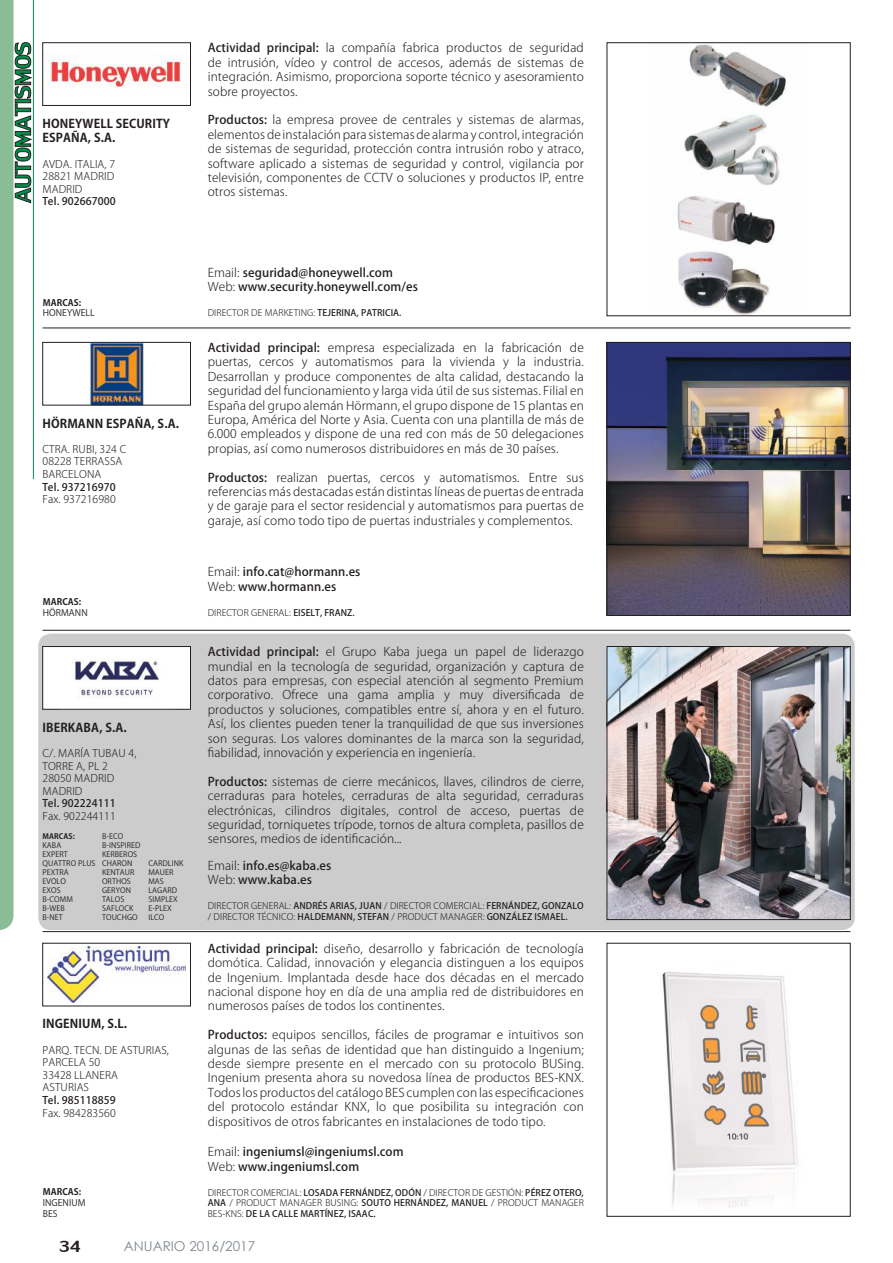
<style>
.page{position:relative;width:893px;height:1263px;background:#fff}
.page>*{position:absolute;margin:0;border:0;box-sizing:border-box;transform-origin:0 0}
.t1{font:24px "Lily UPC";color:#241f1f}
.t2{font:13.5px "Century Gothic";color:#80878d}
.t3{font:300 12px/14.4px "Koz Go Pro";letter-spacing:.01em;color:#241f1f;text-align:justify}
.t4{font:500 12px/14.4px "Koz Go Pro";letter-spacing:.01em;color:#241f1f}
.t5{font:700 12px/14.4px "Koz Go Pro";letter-spacing:.01em;color:#241f1f}
.t6{font:300 10.5px/12.6px "Koz Go Pro";letter-spacing:.01em;color:#241f1f}
.t7{font:500 10.5px "Koz Go Pro";letter-spacing:.01em;color:#241f1f}
.t8{font:300 9px/10.5px "Koz Go Pro";letter-spacing:.01em;color:#241f1f;text-align:justify}
.t9{font:9px/10.8px "Koz Go Pro";letter-spacing:.01em;color:#241f1f}
.t10{font:700 9px "Koz Go Pro";letter-spacing:.01em;color:#241f1f}
.t11{font:7.5px/9px "Koz Go Pro";letter-spacing:.01em;color:#241f1f}
.t12{font:700 7.5px "Koz Go Pro";letter-spacing:.01em;color:#241f1f}
.s1{font-weight:500}
.s2{font-weight:300}
</style>
<div class="page">
<hr style="left:43px;top:328px;width:807px;height:1px;background:#241f1f">
<img style="left:677px;top:45px;width:109px;height:269px">
<img style="left:45px;top:57px;width:137px;height:31px">
<div style="left:43px;top:43px;width:148px;height:63px;border:1px solid #241f1f"></div>
<img style="left:609px;top:344px;width:239px;height:270px">
<div style="left:607px;top:342px;width:243px;height:274px;border:1px solid #241f1f"></div>
<img style="left:90px;top:344px;width:53px;height:59px">
<div style="left:43px;top:342px;width:148px;height:63px;border:1px solid #241f1f"></div>
<svg style="left:0;top:0;width:31px;height:930px"></svg>
<hr style="left:33px;top:0;width:1px;height:479px;background:#00904c">
<div style="left:38px;top:634px;width:817px;height:296px;background:#cccccd;border-radius:13px"></div>
<hr style="left:43px;top:931px;width:807px;height:1px;background:#241f1f">
<img style="left:662px;top:972px;width:136px;height:236px">
<img style="left:47px;top:946px;width:139px;height:57px">
<div style="left:43px;top:943px;width:148px;height:63px;border:1px solid #241f1f"></div>
<img style="left:609px;top:648px;width:239px;height:270px">
<div style="left:607px;top:646px;width:243px;height:274px;border:1px solid #241f1f"></div>
<div style="left:43px;top:646px;width:147px;height:63px;background:#fff"></div>
<img style="left:75px;top:658px;width:85px;height:41px">
<div style="left:43px;top:646px;width:148px;height:63px;border:1px solid #241f1f"></div>
<hr style="left:43px;top:630px;width:807px;height:1px;background:#241f1f">
<p class="t5" style="left:43px;top:117px;width:129px">HONEYWELL SECURITY<br>ESPAÑA, S.A.</p>
<p class="t6" style="left:43px;top:157px;width:74px;text-align:justify">AVDA. ITALIA, 7<br>28821 MADRID MADRID</p>
<p class="t7" style="left:43px;top:195px;width:75px">Tel. 902667000</p>
<p class="t3" style="left:208px;top:41px;width:378px"><span class="s1">Actividad principal:</span> la compañía fabrica productos de seguridad de intrusión, vídeo y control de accesos, además de sistemas de integración. Asimismo, proporciona soporte técnico y asesoramiento sobre proyectos.</p>
<p class="t3" style="left:208px;top:113px;width:378px"><span class="s1">Productos:</span> la empresa provee de centrales y sistemas de alarmas, elementos de instalación para sistemas de alarma y control, integración de sistemas de seguridad, protección contra intrusión robo y atraco, software aplicado a sistemas de seguridad y control, vigilancia por televisión, componentes de CCTV o soluciones y productos IP, entre otros sistemas.</p>
<p class="t10" style="left:43px;top:296px;width:40px">MARCAS:</p>
<p class="t9" style="left:43px;top:308px;width:54px">HONEYWELL</p>
<p class="t5" style="left:43px;top:417px;width:138px">HÖRMANN ESPAÑA, S.A.</p>
<p class="t6" style="left:43px;top:443px;width:85px">CTRA. RUBI, 324 C<br>08228 TERRASSA<br>BARCELONA</p>
<p class="t7" style="left:43px;top:480px;width:75px">Tel. 937216970</p>
<p class="t6" style="left:43px;top:493px;width:75px">Fax. 937216980</p>
<p class="t10" style="left:43px;top:596px;width:40px">MARCAS:</p>
<p class="t9" style="left:43px;top:607px;width:47px">HÖRMANN</p>
<p class="t5" style="left:43px;top:721px;width:86px">IBERKABA, S.A.</p>
<p class="t6" style="left:43px;top:747px;width:96px">C/. MARÍA TUBAU 4,<br>TORRE A, PL 2<br>28050 MADRID<br>MADRID</p>
<p class="t7" style="left:43px;top:797px;width:75px">Tel. 902224111</p>
<p class="t6" style="left:43px;top:810px;width:75px">Fax. 902244111</p>
<p class="t12" style="left:43px;top:831px;width:34px">MARCAS:</p>
<p class="t11" style="left:43px;top:841px;width:55px">KABA<br>EXPERT<br>QUATTRO PLUS<br>PEXTRA<br>EVOLO<br>EXOS<br>B-COMM<br>B-WEB<br>B-NET</p>
<p class="t11" style="left:102px;top:832px;width:40px">B-ECO<br>B-INSPIRED<br>KERBEROS<br>CHARON<br>KENTAUR<br>ORTHOS<br>GERYON<br>TALOS<br>SAFLOCK<br>TOUCHGO</p>
<p class="t11" style="left:148px;top:859px;width:37px">CARDLINK<br>MAUER<br>MAS<br>LAGARD<br>SIMPLEX<br>E-PLEX<br>ILCO</p>
<p class="t5" style="left:43px;top:1017px;width:86px">INGENIUM, S.L.</p>
<p class="t6" style="left:43px;top:1043px;width:128px">PARQ. TECN. DE ASTURIAS,<br>PARCELA 50<br>33428 LLANERA<br>ASTURIAS</p>
<p class="t7" style="left:43px;top:1093px;width:75px">Tel. 985118859</p>
<p class="t6" style="left:43px;top:1106px;width:75px">Fax. 984283560</p>
<p class="t10" style="left:43px;top:1186px;width:40px">MARCAS:</p>
<p class="t9" style="left:43px;top:1197px;width:44px">INGENIUM<br>BES</p>
<p class="t4" style="left:208px;top:266px;width:212px"><span class="s2">Email:</span> seguridad@honeywell.com<br><span class="s2">Web:</span> www.security.honeywell.com/es</p>
<p class="t8" style="left:208px;top:307px;width:195px">DIRECTOR DE MARKETING: <span class="s1">TEJERINA, PATRICIA.</span></p>
<p class="t3" style="left:208px;top:340px;width:378px"><span class="s1">Actividad principal:</span> empresa especializada en la fabricación de puertas, cercos y automatismos para la vivienda y la industria.<br>Desarrollan y produce componentes de alta calidad, destacando la seguridad del funcionamiento y larga vida útil de sus sistemas. Filial en España del grupo alemán Hörmann, el grupo dispone de 15 plantas en Europa, América del Norte y Asia. Cuenta con una plantilla de más de 6.000 empleados y dispone de una red con más de 50 delegaciones propias, así como numerosos distribuidores en más de 30 países.</p>
<p class="t3" style="left:208px;top:470px;width:378px"><span class="s1">Productos:</span> realizan puertas, cercos y automatismos. Entre sus referencias más destacadas están distintas líneas de puertas de entrada y de garaje para el sector residencial y automatismos para puertas de garaje, así como todo tipo de puertas industriales y complementos.</p>
<p class="t4" style="left:208px;top:565px;width:154px"><span class="s2">Email:</span> info.cat@hormann.es<br><span class="s2">Web:</span> www.hormann.es</p>
<p class="t8" style="left:208px;top:607px;width:149px">DIRECTOR GENERAL: <span class="s1">EISELT, FRANZ.</span></p>
<p class="t3" style="left:208px;top:645px;width:378px"><span class="s1">Actividad principal:</span> el Grupo Kaba juega un papel de liderazgo mundial en la tecnología de seguridad, organización y captura de datos para empresas, con especial atención al segmento Premium corporativo. Ofrece una gama amplia y muy diversificada de productos y soluciones, compatibles entre sí, ahora y en el futuro.<br>Así, los clientes pueden tener la tranquilidad de que sus inversiones son seguras. Los valores dominantes de la marca son la seguridad, fiabilidad, innovación y experiencia en ingeniería.</p>
<p class="t3" style="left:208px;top:774px;width:378px"><span class="s1">Productos:</span> sistemas de cierre mecánicos, llaves, cilindros de cierre, cerraduras para hoteles, cerraduras de alta seguridad, cerraduras electrónicas, cilindros digitales, control de acceso, puertas de seguridad, torniquetes trípode, tornos de altura completa, pasillos de sensores, medios de identificación...</p>
<p class="t4" style="left:208px;top:859px;width:125px"><span class="s2">Email:</span> info.es@kaba.es<br><span class="s2">Web:</span> www.kaba.es</p>
<p class="t8" style="left:208px;top:901px;width:378px">DIRECTOR GENERAL: <span class="s1">ANDRÉS ARIAS, JUAN</span> / DIRECTOR COMERCIAL: <span class="s1">FERNÁNDEZ, GONZALO </span>/ DIRECTOR TÉCNICO: <span class="s1">HALDEMANN, STEFAN</span> / PRODUCT MANAGER: <span class="s1">GONZÁLEZ ISMAEL.</span></p>
<p class="t3" style="left:208px;top:941px;width:378px"><span class="s1">Actividad principal:</span> diseño, desarrollo y fabricación de tecnología domótica. Calidad, innovación y elegancia distinguen a los equipos de Ingenium. Implantada desde hace dos décadas en el mercado nacional dispone hoy en día de una amplia red de distribuidores en numerosos países de todos los continentes.</p>
<p class="t3" style="left:208px;top:1028px;width:378px"><span class="s1">Productos:</span> equipos sencillos, fáciles de programar e intuitivos son algunas de las señas de identidad que han distinguido a Ingenium; desde siempre presente en el mercado con su protocolo BUSing.<br>Ingenium presenta ahora su novedosa línea de productos BES-KNX.<br>Todos los productos del catálogo BES cumplen con las especificaciones del protocolo estándar KNX, lo que posibilita su integración con dispositivos de otros fabricantes en instalaciones de todo tipo.</p>
<p class="t4" style="left:208px;top:1145px;width:197px"><span class="s2">Email:</span> ingeniumsl@ingeniumsl.com<br><span class="s2">Web:</span> www.ingeniumsl.com</p>
<p class="t8" style="left:208px;top:1187px;width:378px">DIRECTOR COMERCIAL: <span class="s1">LOSADA FERNÁNDEZ, ODÓN</span> / DIRECTOR DE GESTIÓN: <span class="s1">PÉREZ OTERO, ANA</span> / PRODUCT MANAGER BUSING: <span class="s1">SOUTO HERNÁNDEZ, MANUEL</span> / PRODUCT MANAGER BES-KNS: <span class="s1">DE LA CALLE MARTÍNEZ, ISAAC.</span></p>
<h1 class="t1" style="left:59px;top:1232px;width:23px">34</h1>
<p class="t2" style="left:124px;top:1236px;width:133px">ANUARIO 2016/2017</p>
</div>
